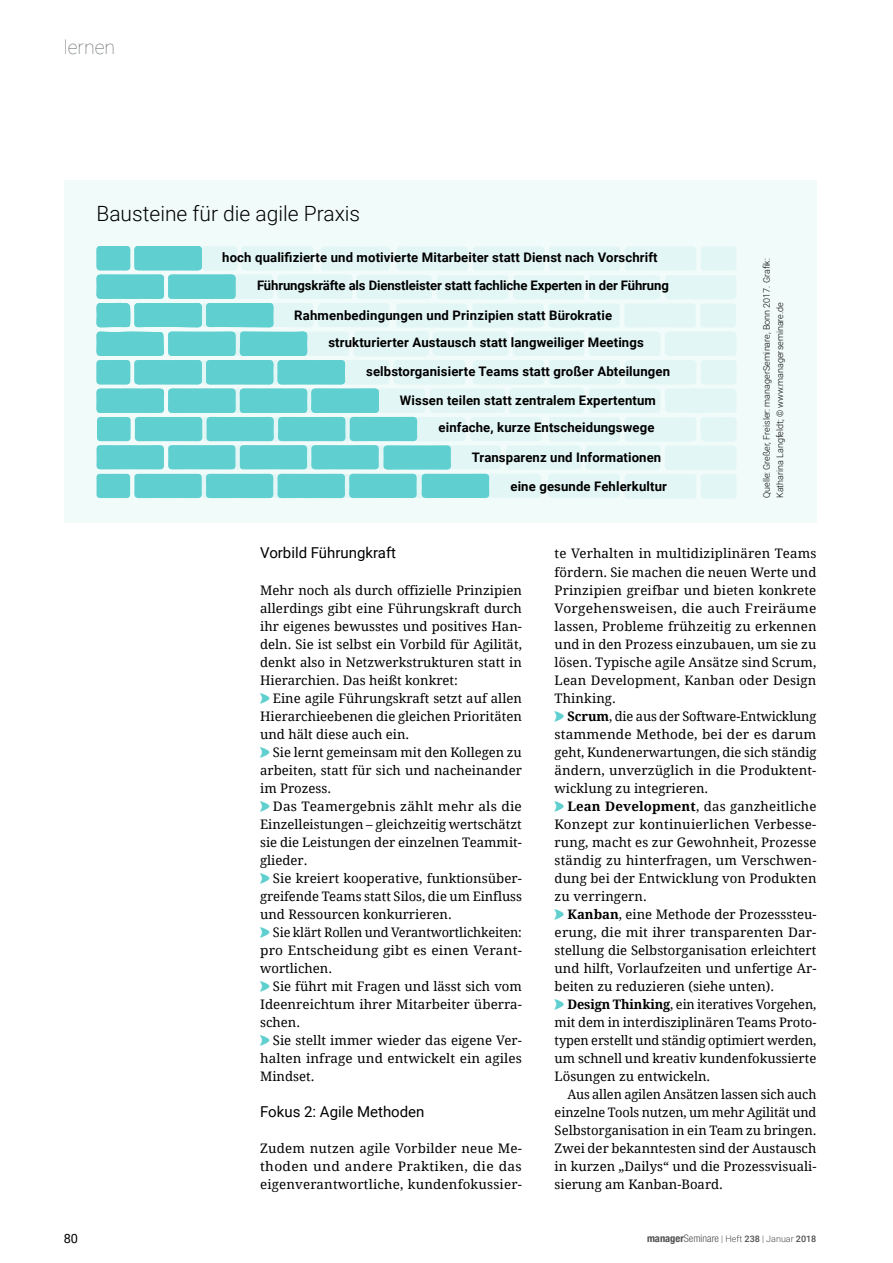
<style>
.page{position:relative;width:893px;height:1263px;background:#fff}
.page>*{position:absolute;margin:0;border:0;box-sizing:border-box;transform-origin:0 0}
.Headline{font:300 21px "Roboto";color:#000}
.t1{font:100 19.5px "Roboto";color:#5f6467}
.Zwischentitel{font:15px "Roboto";color:#000}
.Fließtext_Aufzählung{font:13.2px/18px "Droid Serif";color:#000;text-align:justify}
.Fließtext_ohne_Einzu{font:13.2px/18px "Droid Serif";letter-spacing:.01em;color:#000;text-align:justify}
.Fließtext_nicht_ausg{font:700 13.2px "Roboto";letter-spacing:.01em;color:#000}
.Fließtext_mit_Einzug{font:13.2px/18px "Droid Serif";color:#000;text-align:justify}
.Fließtext_Aufzählung-2{font:13.2px/18px "Droid Serif";color:#000;text-align:justify;scale:1.04 1}
.Fließtext_nicht_ausg-2{font:700 13.2px "Roboto";letter-spacing:-.01em;color:#000}
.t2{font:12.75px "Roboto";color:#000}
.Quellennachweis{font:300 9px/13.5px "Roboto";color:#000}
.t3{font:300 9px "Roboto";color:#4e4e4d}
.s1{font-weight:700}
.s2{font-family:"Helvetica Neue";font-weight:700;font-stretch:condensed;font-size:10.5px}
.s3{font-family:"Helvetica Neue LT";font-stretch:condensed;font-size:10.5px}
.s4{font-weight:500}
</style>
<div class="page">
<div style="left:64px;top:180px;width:752px;height:342px;background:#f1fbfa"></div>
<svg style="left:96px;top:246px;width:641px;height:252px"></svg>
<h2 class="t1" style="left:64px;top:34px;width:53px">lernen</h2>
<p class="Headline" style="left:97px;top:199px;width:265px">Bausteine für die agile Praxis</p>
<p class="Fließtext_nicht_ausg" style="left:222px;top:248px;width:437px">hoch qualifizierte und motivierte Mitarbeiter statt Dienst nach Vorschrift</p>
<p class="Fließtext_nicht_ausg-2" style="left:257px;top:276px;width:413px">Führungskräfte als Dienstleister statt fachliche Experten in der Führung</p>
<p class="Fließtext_nicht_ausg" style="left:294px;top:306px;width:319px">Rahmenbedingungen und Prinzipien statt Bürokratie</p>
<p class="Fließtext_nicht_ausg" style="left:328px;top:333px;width:317px">strukturierter Austausch statt langweiliger Meetings</p>
<p class="Fließtext_nicht_ausg" style="left:366px;top:362px;width:305px">selbstorganisierte Teams statt großer Abteilungen</p>
<p class="Fließtext_nicht_ausg" style="left:400px;top:391px;width:257px">Wissen teilen statt zentralem Expertentum</p>
<p class="Fließtext_nicht_ausg" style="left:438px;top:418px;width:217px">einfache, kurze Entscheidungswege</p>
<p class="Fließtext_nicht_ausg" style="left:472px;top:448px;width:191px">Transparenz und Informationen</p>
<p class="Fließtext_nicht_ausg" style="left:510px;top:477px;width:158px">eine gesunde Fehlerkultur</p>
<p class="Quellennachweis" style="left:759px;top:498px;width:241px;rotate:-90deg">Quelle: Greßer, Freisler: managerSeminare, Bonn 2017. Grafik:<br>Katharina Langfeldt; © www.managerseminare.de</p>
<p class="t2" style="left:64px;top:1229px;width:16px">80</p>
<p class="Zwischentitel" style="left:260px;top:543px;width:138px">Vorbild Führungkraft</p>
<p class="Fließtext_ohne_Einzu" style="left:260px;top:581px;width:263px">Mehr noch als durch offizielle Prinzipien allerdings gibt eine Führungskraft durch ihr eigenes bewusstes und positives Han&shy;deln. Sie ist selbst ein Vorbild für Agilität, denkt also in Netzwerkstrukturen statt in Hierarchien. Das heißt konkret:</p>
<p class="Fließtext_Aufzählung" style="left:260px;top:689px;width:263px;text-indent:13px">Eine agile Führungskraft setzt auf allen Hierarchieebenen die gleichen Prioritäten und hält diese auch ein.</p>
<p class="Fließtext_Aufzählung" style="left:260px;top:743px;width:263px;text-indent:13px">Sie lernt gemeinsam mit den Kollegen zu arbeiten, statt für sich und nacheinander im Prozess.</p>
<p class="Fließtext_Aufzählung-2" style="left:260px;top:797px;width:253px;text-indent:13px">Das Teamergebnis zählt mehr als die Einzelleistungen – gleichzeitig wertschätzt sie die Leistungen der einzelnen Teammit&shy;glieder.</p>
<p class="Fließtext_Aufzählung" style="left:260px;top:869px;width:263px;text-indent:13px">Sie kreiert kooperative, funktionsüber&shy;greifende Teams statt Silos, die um Einfluss und Ressourcen konkurrieren.</p>
<p class="Fließtext_Aufzählung" style="left:260px;top:923px;width:263px;text-indent:13px">Sie klärt Rollen und Verantwortlichkeiten: pro Entscheidung gibt es einen Verant&shy;wortlichen.</p>
<p class="Fließtext_Aufzählung" style="left:260px;top:977px;width:263px;text-indent:13px">Sie führt mit Fragen und lässt sich vom Ideenreichtum ihrer Mitarbeiter überra&shy;schen.</p>
<p class="Fließtext_Aufzählung" style="left:260px;top:1031px;width:263px;text-indent:13px">Sie stellt immer wieder das eigene Ver&shy;halten infrage und entwickelt ein agiles Mindset.</p>
<p class="Zwischentitel" style="left:260px;top:1101px;width:166px">Fokus 2: Agile Methoden</p>
<p class="Fließtext_ohne_Einzu" style="left:260px;top:1139px;width:263px">Zudem nutzen agile Vorbilder neue Me&shy;thoden und andere Praktiken, die das eigenverantwortliche, kundenfokussier-</p>
<p class="Fließtext_ohne_Einzu" style="left:555px;top:545px;width:263px">te Verhalten in multidiziplinären Teams fördern. Sie machen die neuen Werte und Prinzipien greifbar und bieten konkrete Vorgehensweisen, die auch Freiräume lassen, Probleme frühzeitig zu erkennen und in den Prozess einzubauen, um sie zu lösen. Typische agile Ansätze sind Scrum, Lean Development, Kanban oder Design Thinking.</p>
<p class="Fließtext_Aufzählung" style="left:555px;top:707px;width:263px;text-indent:13px"><span class="s1">Scrum</span>, die aus der Software-Entwicklung stammende Methode, bei der es darum geht, Kundenerwartungen, die sich ständig ändern, unverzüglich in die Produktent&shy;wicklung zu integrieren.</p>
<p class="Fließtext_Aufzählung" style="left:555px;top:797px;width:263px;text-indent:13px"><span class="s1">Lean Development</span>, das ganzheitliche Konzept zur kontinuierlichen Verbesse&shy;rung, macht es zur Gewohnheit, Prozesse ständig zu hinterfragen, um Verschwen&shy;dung bei der Entwicklung von Produkten zu verringern.</p>
<p class="Fließtext_Aufzählung" style="left:555px;top:905px;width:263px;text-indent:13px"><span class="s1">Kanban</span>, eine Methode der Prozesssteu&shy;erung, die mit ihrer transparenten Dar&shy;stellung die Selbstorganisation erleichtert und hilft, Vorlaufzeiten und unfertige Ar&shy;beiten zu reduzieren (siehe unten).</p>
<p class="Fließtext_Aufzählung" style="left:555px;top:995px;width:263px;text-indent:13px"><span class="s1">Design Thinking</span>, ein iteratives Vorgehen, mit dem in interdisziplinären Teams Proto&shy;typen erstellt und ständig optimiert werden, um schnell und kreativ kundenfokussierte Lösungen zu entwickeln.</p>
<p class="Fließtext_mit_Einzug" style="left:555px;top:1085px;width:263px;text-indent:13px">Aus allen agilen Ansätzen lassen sich auch einzelne Tools nutzen, um mehr Agilität und Selbstorganisation in ein Team zu bringen.<br>Zwei der bekanntesten sind der Austausch in kurzen „Dailys“ und die Prozessvisuali&shy;sierung am Kanban-Board.</p>
<p class="t3" style="left:647px;top:1232px;width:171px"><span class="s2">manager</span><span class="s3">Seminare</span> | Heft <span class="s4">238</span> | Januar <span class="s4">2018</span></p>
</div>
